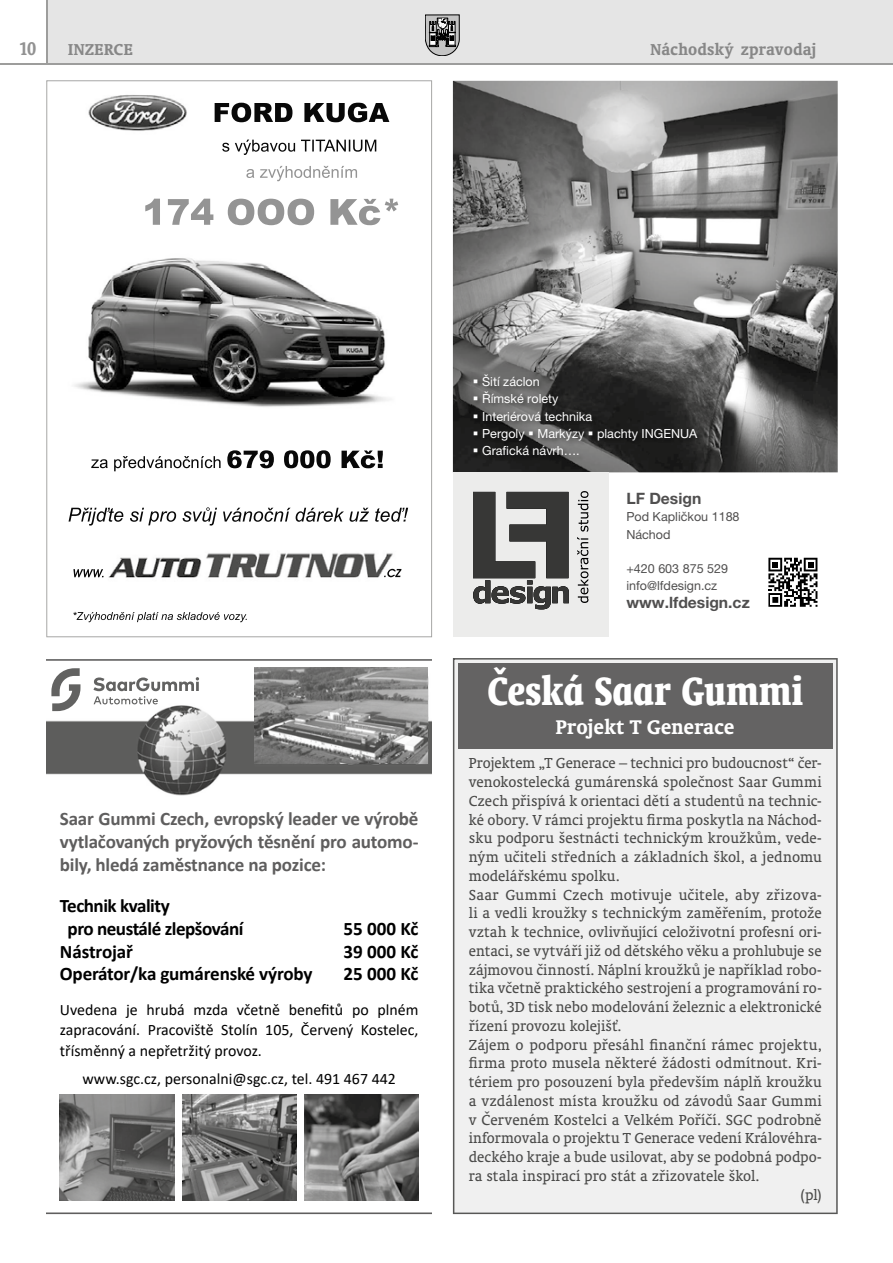
<style>
.page{position:relative;width:893px;height:1263px;background:#fff}
.page>*{position:absolute;margin:0;border:0;box-sizing:border-box;transform-origin:0 0}
.t1{font:700 condensed 45px "Oranda AT";letter-spacing:.01em;color:#fff;scale:.9 1}
.t2{font:700 22.5px "Oranda AT";color:#fff}
.t3{font:700 21px "Oranda AT";color:#929292;scale:.9 1}
.t4{font:700 19.05px/23px "Calibri";letter-spacing:-.01em;color:#5f5e5e;text-align:justify}
.t5{font:700 19.05px/23px "Calibri";letter-spacing:-.02em;color:#000;text-align:justify}
.t6{font:700 18px "Oranda AT";letter-spacing:.01em;color:#878787}
.t7{font:700 18px "Oranda AT";letter-spacing:.035em;color:#878787}
.t8{font:16.5px "Oranda AT";letter-spacing:.005em;color:#4a4a49}
.t9{font:15.9px/20.7px "Calibri";color:#000;text-align:justify}
.t10{font:700 15.75px "Helvetica Neue LT Pro";color:#504f4f}
.t11{font:12.6px "Helvetica Neue LT Pro";color:#fff}
.t12{font:12.6px/17.2px "Helvetica Neue LT Pro";color:#504f4f}
</style>
<div class="page">
<div style="left:47px;top:0;width:846px;height:64px;background:#e5e5e5"></div>
<hr style="left:0;top:63px;width:893px;height:1px;background:#9d9d9c">
<svg style="left:425px;top:15px;width:34px;height:41px"></svg>
<hr style="left:47px;top:0;width:1px;height:64px;background:#9d9d9c">
<div style="left:453px;top:658px;width:385px;height:556px;background:#f0f0f0"></div>
<div style="left:458px;top:663px;width:375px;height:85px;background:#646363"></div>
<img style="left:453px;top:81px;width:385px;height:391px">
<div style="left:453px;top:472px;width:156px;height:165px;background:#ececeb"></div>
<svg style="left:473px;top:492px;width:96px;height:87px"></svg>
<img style="left:473px;top:580px;width:96px;height:29px">
<svg style="left:577px;top:537px;width:11px;height:66px"></svg>
<svg style="left:578px;top:491px;width:10px;height:40px"></svg>
<img style="left:471px;top:372px;width:233px;height:90px">
<svg style="left:768px;top:557px;width:50px;height:50px"></svg>
<svg style="left:768px;top:558px;width:49px;height:49px"></svg>
<svg style="left:46px;top:80px;width:386px;height:557px"></svg>
<svg style="left:47px;top:659px;width:385px;height:555px"></svg>
<svg style="left:51px;top:668px;width:29px;height:43px"></svg>
<svg style="left:93px;top:677px;width:106px;height:27px"></svg>
<p class="t3" style="left:19px;top:36px;width:20px">10</p>
<p class="t7" style="left:68px;top:39px;width:66px">INZERCE</p>
<p class="t6" style="left:650px;top:39px;width:167px">Náchodský zpravodaj</p>
<p class="t11" style="left:473px;top:374px;width:68px">▪ Šití záclon</p>
<p class="t11" style="left:473px;top:391px;width:87px">▪ Římské rolety</p>
<p class="t11" style="left:473px;top:408px;width:121px">▪ Interiérová technika</p>
<p class="t11" style="left:473px;top:426px;width:226px">▪ Pergoly ▪ Markýzy ▪ plachty INGENUA</p>
<p class="t11" style="left:473px;top:443px;width:108px">▪ Grafická návrh….</p>
<p class="t10" style="left:626px;top:489px;width:76px">LF Design</p>
<p class="t12" style="left:626px;top:508px;width:115px">Pod Kapličkou 1188<br>Náchod</p>
<p class="t12" style="left:626px;top:560px;width:103px">+420 603 875 529 info@lfdesign.cz</p>
<p class="t10" style="left:626px;top:592px;width:125px">www.lfdesign.cz</p>
<p class="t4" style="left:60px;top:807px;width:360px">Saar Gummi Czech, evropský leader ve výrobě vytlačovaných pryžových těsnění pro automo&shy;bily, hledá zaměstnance na pozice:</p>
<p class="t5" style="left:60px;top:894px;width:111px">Technik kvality</p>
<p class="t5" style="left:68px;top:916px;width:177px">pro neustálé zlepšování</p>
<p class="t5" style="left:60px;top:939px;width:75px">Nástrojař</p>
<p class="t5" style="left:60px;top:962px;width:254px">Operátor/ka gumárenské výroby</p>
<p class="t5" style="left:343px;top:916px;width:77px">55 000 Kč 39 000 Kč 25 000 Kč</p>
<p class="t9" style="left:60px;top:998px;width:360px">Uvedena je hrubá mzda včetně benefitů po plném zapracování. Pracoviště Stolín 105, Červený Kostelec, třísměnný a nepřetržitý provoz.</p>
<p class="t9" style="left:83px;top:1068px;width:315px">www.sgc.cz, personalni@sgc.cz, tel. 491 467 442</p>
<h1 class="t1" style="left:487px;top:664px;width:352px">Česká Saar Gummi</h1>
<h2 class="t2" style="left:556px;top:714px;width:180px">Projekt T Generace</h2>
<p class="t8" style="left:469px;top:754px;width:354px">Projektem „T Generace – technici pro budoucnost“ čer-</p>
<p class="t8" style="left:469px;top:772px;width:354px">venokostelecká gumárenská společnost Saar Gummi</p>
<p class="t8" style="left:469px;top:791px;width:354px">Czech přispívá k orientaci dětí a studentů na technic-</p>
<p class="t8" style="left:469px;top:810px;width:354px">ké obory. V rámci projektu firma poskytla na Náchod-</p>
<p class="t8" style="left:469px;top:829px;width:354px">sku podporu šestnácti technickým kroužkům, vede-</p>
<p class="t8" style="left:469px;top:847px;width:354px">ným učiteli středních a základních škol, a jednomu</p>
<p class="t8" style="left:469px;top:866px;width:152px">modelářskému spolku.</p>
<p class="t8" style="left:469px;top:885px;width:354px">Saar Gummi Czech motivuje učitele, aby zřizova-</p>
<p class="t8" style="left:469px;top:904px;width:354px">li a vedli kroužky s technickým zaměřením, protože</p>
<p class="t8" style="left:469px;top:922px;width:354px">vztah k technice, ovlivňující celoživotní profesní ori-</p>
<p class="t8" style="left:469px;top:941px;width:354px">entaci, se vytváří již od dětského věku a prohlubuje se</p>
<p class="t8" style="left:469px;top:960px;width:354px">zájmovou činností. Náplní kroužků je například robo-</p>
<p class="t8" style="left:469px;top:979px;width:354px">tika včetně praktického sestrojení a programování ro-</p>
<p class="t8" style="left:469px;top:997px;width:354px">botů, 3D tisk nebo modelování železnic a elektronické</p>
<p class="t8" style="left:469px;top:1016px;width:154px">řízení provozu kolejišť.</p>
<p class="t8" style="left:469px;top:1035px;width:354px">Zájem o podporu přesáhl finanční rámec projektu,</p>
<p class="t8" style="left:469px;top:1054px;width:354px">firma proto musela některé žádosti odmítnout. Kri-</p>
<p class="t8" style="left:469px;top:1072px;width:354px">tériem pro posouzení byla především náplň kroužku</p>
<p class="t8" style="left:469px;top:1091px;width:354px">a vzdálenost místa kroužku od závodů Saar Gummi</p>
<p class="t8" style="left:469px;top:1110px;width:354px">v Červeném Kostelci a Velkém Poříčí. SGC podrobně</p>
<p class="t8" style="left:469px;top:1129px;width:354px">informovala o projektu T Generace vedení Královéhra-</p>
<p class="t8" style="left:469px;top:1147px;width:354px">deckého kraje a bude usilovat, aby se podobná podpo-</p>
<p class="t8" style="left:469px;top:1166px;width:292px">ra stala inspirací pro stát a zřizovatele škol.</p>
<p class="t8" style="left:800px;top:1185px;width:23px">(pl)</p>
</div>
